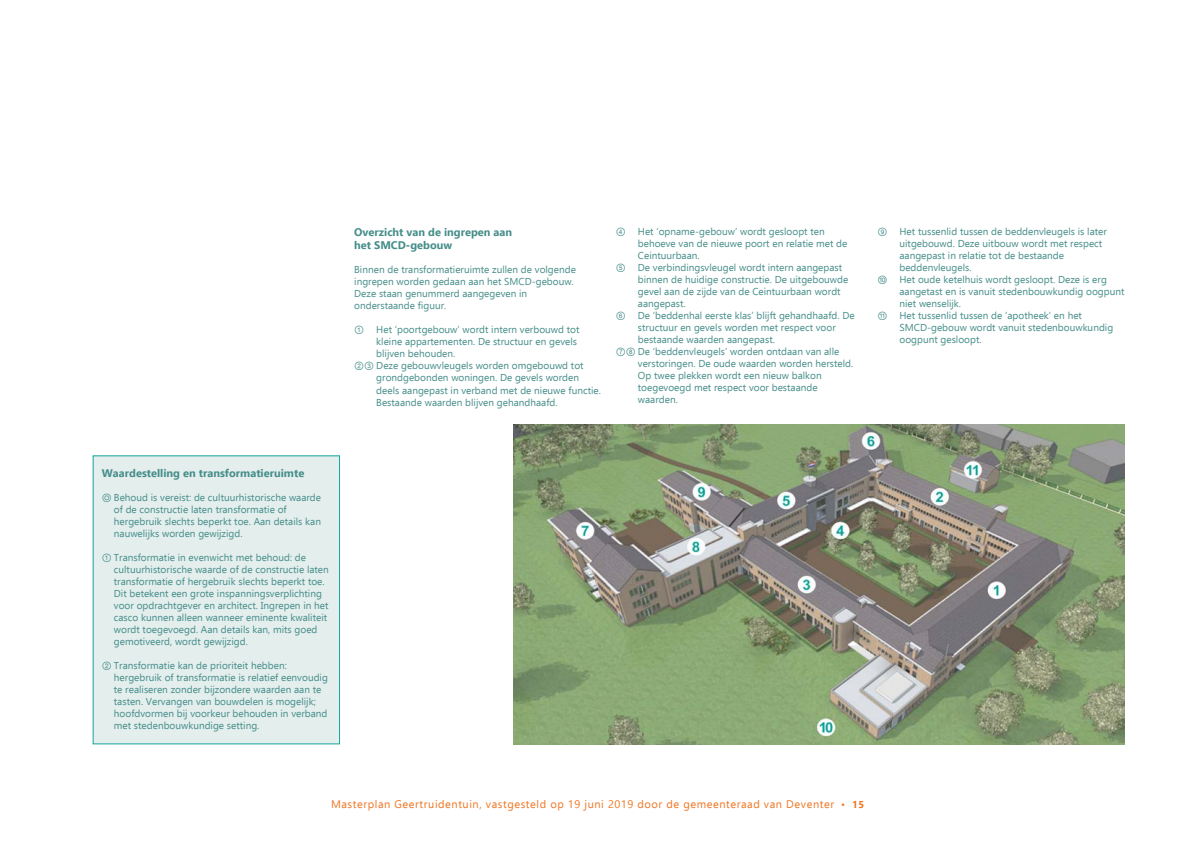
<style>
.page{position:relative;width:1191px;height:842px;background:#fff}
.page>*{position:absolute;margin:0;border:0;box-sizing:border-box;transform-origin:0 0}
.t1{font:11px "Ebrima";letter-spacing:.05em;color:#ee7623}
.t2{font:700 11px/13.2px "Ebrima";color:#458d89}
.t3{font:10px/12px "Ebrima";color:#458d89}
.t4{font:700 10px "Ebrima";color:#ee7623}
.s1{font-family:"Arial Unicode MS"}
.s2{font-size:10px}
.s3{font-weight:700;font-size:10px}
.s4{font-weight:400}
</style>
<div class="page">
<div style="left:93px;top:456px;width:246px;height:288px;background:#e3eeed"></div>
<img style="left:513px;top:424px;width:611px;height:320px">
<p class="t2" style="left:102px;top:466px;width:204px">Waardestelling en transformatieruimte</p>
<p class="t3" style="left:114px;top:491px;width:209px;text-indent:-12px"><span class="s1">Ⓞ</span> Behoud is vereist: de cultuurhistorische waarde of de constructie laten transformatie of hergebruik slechts beperkt toe. Aan details kan nauwelijks worden gewijzigd.</p>
<p class="t3" style="left:114px;top:551px;width:216px;text-indent:-12px"><span class="s1">①</span> Transformatie in evenwicht met behoud: de cultuurhistorische waarde of de constructie laten transformatie of hergebruik slechts beperkt toe.<br>Dit betekent een grote inspanningsverplichting voor opdrachtgever en architect. Ingrepen in het casco kunnen alleen wanneer eminente kwaliteit wordt toegevoegd. Aan details kan, mits goed gemotiveerd, wordt gewijzigd.</p>
<p class="t3" style="left:114px;top:659px;width:215px;text-indent:-12px"><span class="s1">②</span> Transformatie kan de prioriteit hebben: hergebruik of transformatie is relatief eenvoudig te realiseren zonder bijzondere waarden aan te tasten. Vervangen van bouwdelen is mogelijk; hoofdvormen bij voorkeur behouden in verband met stedenbouwkundige setting.</p>
<p class="t2" style="left:354px;top:225px;width:159px">Overzicht van de ingrepen aan het SMCD-gebouw</p>
<p class="t3" style="left:354px;top:263px;width:223px">Binnen de transformatieruimte zullen de volgende ingrepen worden gedaan aan het SMCD-gebouw.<br>Deze staan genummerd aangegeven in onderstaande figuur.</p>
<p class="t3" style="left:354px;top:324px;width:227px"><span class="s1">①</span> Het ‘poortgebouw’ wordt intern verbouwd tot</p>
<p class="t3" style="left:376px;top:336px;width:202px">kleine appartementen. De structuur en gevels</p>
<p class="t3" style="left:376px;top:348px;width:81px">blijven behouden.</p>
<p class="t3" style="left:354px;top:360px;width:231px"><span class="s1">②③</span> Deze gebouwvleugels worden omgebouwd tot</p>
<p class="t3" style="left:376px;top:372px;width:204px">grondgebonden woningen. De gevels worden</p>
<p class="t3" style="left:376px;top:384px;width:226px">deels aangepast in verband met de nieuwe functie.</p>
<p class="t3" style="left:376px;top:396px;width:183px">Bestaande waarden blijven gehandhaafd.</p>
<p class="t3" style="left:616px;top:225px;width:210px"><span class="s1">④</span> Het ‘opname-gebouw’ wordt gesloopt ten</p>
<p class="t3" style="left:638px;top:237px;width:211px">behoeve van de nieuwe poort en relatie met de</p>
<p class="t3" style="left:638px;top:249px;width:63px">Ceintuurbaan.</p>
<p class="t3" style="left:616px;top:261px;width:228px"><span class="s1">⑤</span> De verbindingsvleugel wordt intern aangepast</p>
<p class="t3" style="left:638px;top:273px;width:212px">binnen de huidige constructie. De uitgebouwde</p>
<p class="t3" style="left:638px;top:285px;width:204px">gevel aan de zijde van de Ceintuurbaan wordt</p>
<p class="t3" style="left:638px;top:297px;width:49px">aangepast.</p>
<p class="t3" style="left:616px;top:309px;width:240px"><span class="s1">⑥</span> De ‘beddenhal eerste klas’ blijft gehandhaafd. De</p>
<p class="t3" style="left:638px;top:321px;width:199px">structuur en gevels worden met respect voor</p>
<p class="t3" style="left:638px;top:333px;width:138px">bestaande waarden aangepast.</p>
<p class="t3" style="left:616px;top:345px;width:225px"><span class="s1">⑦⑧</span> De ‘beddenvleugels’ worden ontdaan van alle</p>
<p class="t3" style="left:638px;top:357px;width:217px">verstoringen. De oude waarden worden hersteld.</p>
<p class="t3" style="left:638px;top:370px;width:185px">Op twee plekken wordt een nieuw balkon</p>
<p class="t3" style="left:638px;top:382px;width:181px">toegevoegd met respect voor bestaande</p>
<p class="t3" style="left:638px;top:394px;width:41px">waarden.</p>
<p class="t3" style="left:877px;top:225px;width:231px"><span class="s1">⑨</span> Het tussenlid tussen de beddenvleugels is later</p>
<p class="t3" style="left:899px;top:237px;width:204px">uitgebouwd. Deze uitbouw wordt met respect</p>
<p class="t3" style="left:899px;top:249px;width:166px">aangepast in relatie tot de bestaande</p>
<p class="t3" style="left:899px;top:261px;width:74px">beddenvleugels.</p>
<p class="t3" style="left:877px;top:273px;width:231px"><span class="s1">⑩</span> Het oude ketelhuis wordt gesloopt. Deze is erg</p>
<p class="t3" style="left:899px;top:285px;width:226px">aangetast en is vanuit stedenbouwkundig oogpunt</p>
<p class="t3" style="left:899px;top:297px;width:63px">niet wenselijk.</p>
<p class="t3" style="left:877px;top:309px;width:206px"><span class="s1">⑪</span> Het tussenlid tussen de ‘apotheek’ en het</p>
<p class="t3" style="left:899px;top:321px;width:215px">SMCD-gebouw wordt vanuit stedenbouwkundig</p>
<p class="t3" style="left:899px;top:333px;width:84px">oogpunt gesloopt.</p>
<p class="t1" style="left:331px;top:796px;width:504px">Masterplan Geertruidentuin, vastgesteld op 19 juni 2019 door de gemeenteraad van Deventer</p>
<p class="t1" style="left:496px;top:798px;width:211px">Concept-masterplan | maart 2019 <span class="s2">•</span> <span class="s3">15</span></p>
<p class="t4" style="left:841px;top:797px;width:25px"><span class="s4">•</span> 15</p>
</div>
